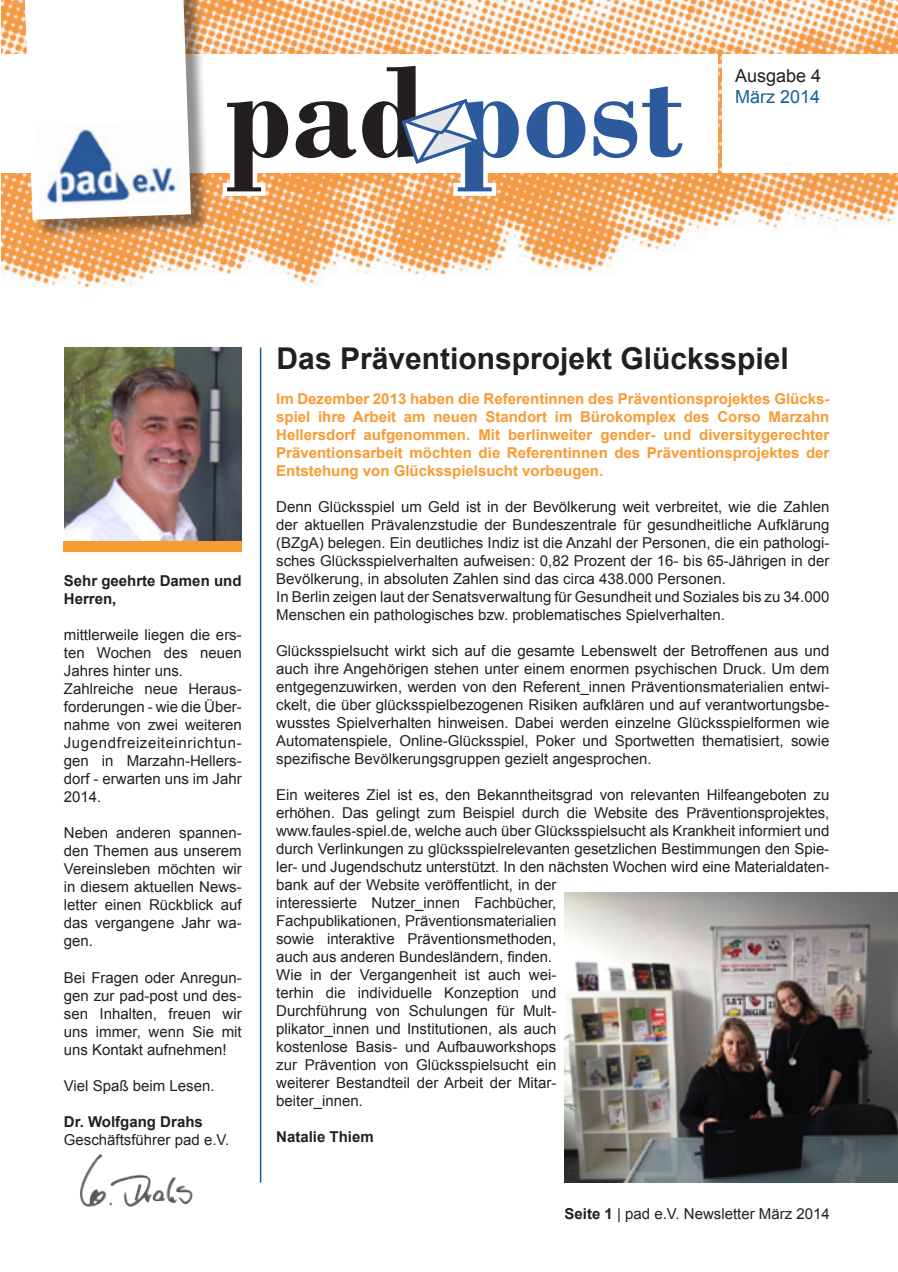
<style>
.page{position:relative;width:898px;height:1272px;background:#fff}
.page>*{position:absolute;margin:0;border:0;box-sizing:border-box;transform-origin:0 0}
.t1{font:700 136.2px "Bodoni";color:#2c5a9d}
.t2{font:700 30px "Arial";color:#231f20}
.t3{font:18px "Arial";color:#231f20}
.t4{font:18px "Arial";color:#156193}
.t5{font:15px/18px "Arial";color:#231f20}
.t6{font:700 15px/18px "Arial";color:#f89b33;text-align:justify}
.t7{font:700 15px/18px "Arial";color:#231f20}
.s1{color:#231f20}
.s2{font-weight:700}
</style>
<div class="page">
<img style="left:1px;top:0;width:896px;height:289px">
<div style="left:722px;top:54px;width:175px;height:119px;background:#fff"></div>
<div style="left:0;top:54px;width:716px;height:119px;background:#fff"></div>
<hr style="left:260px;top:347px;width:1px;height:835px;background:#156193">
<img style="left:65px;top:347px;width:177px;height:194px">
<div style="left:64px;top:541px;width:178px;height:10px;background:#f89b33"></div>
<div style="left:27px;top:0;width:182px;height:238px;background:#231f20;opacity:.5"></div>
<img style="left:80px;top:1154px;width:113px;height:53px">
<svg style="left:25px;top:0;width:166px;height:220px"></svg>
<img style="left:37px;top:121px;width:148px;height:86px">
<svg style="left:218px;top:99px;width:474px;height:101px"></svg>
<img style="left:564px;top:892px;width:333px;height:290px">
<h1 class="t1" style="left:225px;top:31px;width:460px"><span class="s1">pad</span> post</h1>
<p class="t3" style="left:735px;top:64px;width:88px">Ausgabe 4</p>
<p class="t4" style="left:735px;top:85px;width:87px">März 2014</p>
<p class="t7" style="left:64px;top:572px;width:179px">Sehr geehrte Damen und<br>Herren,</p>
<p class="t5" style="left:64px;top:626px;width:179px">mittlerweile liegen die ers&shy;ten Wochen des neuen<br>Jahres hinter uns.<br>Zahlreiche neue Heraus&shy;forderungen - wie die Über&shy;nahme von zwei weiteren<br>Jugendfreizeiteinrichtun&shy;gen in Marzahn-Hellers&shy;dorf - erwarten uns im Jahr<br>2014.</p>
<p class="t5" style="left:64px;top:824px;width:179px;text-align:justify">Neben anderen spannen&shy;den Themen aus unserem Vereinsleben möchten wir in diesem aktuellen News&shy;letter einen Rückblick auf das vergangene Jahr wa&shy;gen.</p>
<p class="t5" style="left:64px;top:968px;width:179px;text-align:justify">Bei Fragen oder Anregun&shy;gen zur pad-post und des&shy;sen Inhalten, freuen wir uns immer, wenn Sie mit uns Kontakt aufnehmen!</p>
<p class="t5" style="left:64px;top:1076px;width:152px">Viel Spaß beim Lesen.</p>
<p class="t7" style="left:64px;top:1112px;width:140px">Dr. Wolfgang Drahs</p>
<p class="t5" style="left:64px;top:1130px;width:167px">Geschäftsführer pad e.V.</p>
<h2 class="t2" style="left:276px;top:338px;width:513px">Das Präventionsprojekt Glücksspiel</h2>
<p class="t6" style="left:276px;top:390px;width:554px">Im Dezember 2013 haben die Referentinnen des Präventionsprojektes Glücks&shy;spiel ihre Arbeit am neuen Standort im Bürokomplex des Corso Marzahn Hellersdorf aufgenommen. Mit berlinweiter gender- und diversitygerechter Präventionsarbeit möchten die Referentinnen des Präventionsprojektes der Entstehung von Glücksspielsucht vorbeugen.</p>
<p class="t5" style="left:276px;top:497px;width:554px">Denn Glücksspiel um Geld ist in der Bevölkerung weit verbreitet, wie die Zahlen der aktuellen Prävalenzstudie der Bundeszentrale für gesundheitliche Aufklärung (BZgA) belegen. Ein deutliches Indiz ist die Anzahl der Personen, die ein pathologi&shy;sches Glücksspielverhalten aufweisen: 0,82 Prozent der 16- bis 65-Jährigen in der Bevölkerung, in absoluten Zahlen sind das circa 438.000 Personen.<br>In Berlin zeigen laut der Senatsverwaltung für Gesundheit und Soziales bis zu 34.000<br>Menschen ein pathologisches bzw. problematisches Spielverhalten.</p>
<p class="t5" style="left:276px;top:641px;width:554px;text-align:justify">Glücksspielsucht wirkt sich auf die gesamte Lebenswelt der Betroffenen aus und auch ihre Angehörigen stehen unter einem enormen psychischen Druck. Um dem entgegenzuwirken, werden von den Referent_innen Präventionsmaterialien entwi&shy;ckelt, die über glücksspielbezogenen Risiken aufklären und auf verantwortungsbe&shy;wusstes Spielverhalten hinweisen. Dabei werden einzelne Glücksspielformen wie Automatenspiele, Online-Glücksspiel, Poker und Sportwetten thematisiert, sowie spezifische Bevölkerungsgruppen gezielt angesprochen.</p>
<p class="t5" style="left:276px;top:785px;width:554px">Ein weiteres Ziel ist es, den Bekanntheitsgrad von relevanten Hilfeangeboten zu erhöhen. Das gelingt zum Beispiel durch die Website des Präventionsprojektes, www.faules-spiel.de, welche auch über Glücksspielsucht als Krankheit informiert und durch Verlinkungen zu glücksspielrelevanten gesetzlichen Bestimmungen den Spie&shy;ler- und Jugendschutz unterstützt. In den nächsten Wochen wird eine Materialdaten&shy;bank auf der Website veröffentlicht, in der<br>interessierte Nutzer_innen Fachbücher,<br>Fachpublikationen, Präventionsmaterialien<br>sowie interaktive Präventionsmethoden,<br>auch aus anderen Bundesländern, finden.<br>Wie in der Vergangenheit ist auch wei-<br>terhin die individuelle Konzeption und<br>Durchführung von Schulungen für Mult-<br>plikator_innen und Institutionen, als auch<br>kostenlose Basis- und Aufbauworkshops<br>zur Prävention von Glücksspielsucht ein<br>weiterer Bestandteil der Arbeit der Mitar-<br>beiter_innen.</p>
<p class="t7" style="left:276px;top:1128px;width:99px">Natalie Thiem</p>
<p class="t5" style="left:564px;top:1204px;width:267px"><span class="s2">Seite 1</span> | pad e.V. Newsletter März 2014</p>
</div>
